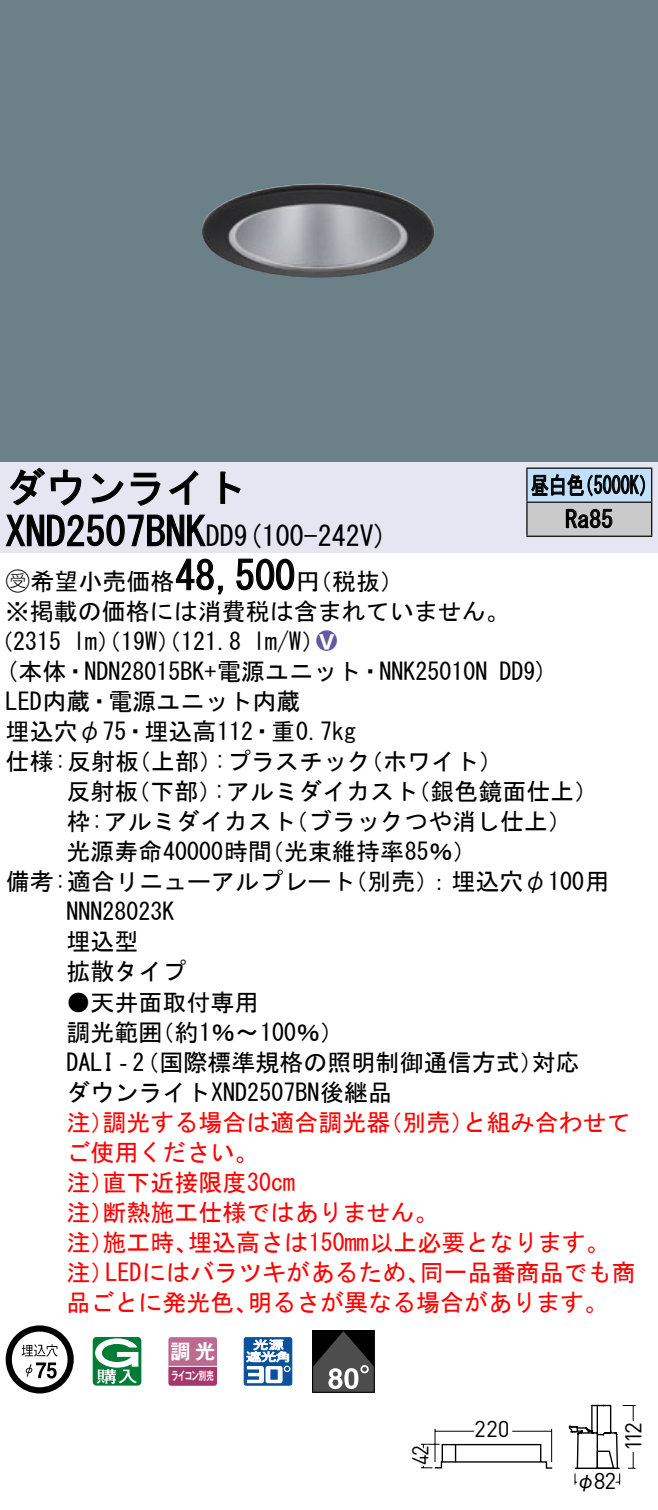
<style>
.page{position:relative;width:658px;height:1510px;background:#fff}
.page>*{position:absolute;margin:0;border:0;box-sizing:border-box;transform-origin:0 0}
.t1{font:40px "MS Gothic";color:#000}
.t2{font:28px "MS Gothic";color:#000}
.t3{font:24px/30px "MS Gothic";color:#000}
.t4{font:24px/30px "MS Gothic";color:#f00}
.t5{font:24px/34px "MS Gothic";color:#000;scale:.75 1}
.t6{font:24px "Ford Classification 1";color:#635aa0}
.t7{font:22.8px "DINOT";letter-spacing:-.055em;color:#000}
.t8{font:22.8px "DINOT";letter-spacing:-.055em;color:#000;scale:.9 1}
.t9{font:20px "Gothic MB101 Pro De Bold 90 pv RKSJ H";color:#fff}
.t10{font:20px "Gothic BBB Pro Medium 90 pv RKSJ H";color:#000}
.t11{font:11.6px "Gothic MB101 Pro De Bold 90 pv RKSJ H";letter-spacing:-.05em;color:#fff;scale:.65 1}
.s1{font-size:28px}
.s2{font-family:"Ford Classification 1"}
.s3{color:#fff}
</style>
<div class="page">
<div style="left:0;top:0;width:658px;height:462px;background:#6c8087"></div>
<img style="left:202px;top:184px;width:232px;height:94px">
<div style="left:0;top:462px;width:658px;height:90px;background:#e6e5f2"></div>
<svg style="left:9px;top:467px;width:73px;height:39px"></svg>
<svg style="left:91px;top:473px;width:33px;height:30px"></svg>
<svg style="left:130px;top:472px;width:30px;height:34px"></svg>
<svg style="left:168px;top:470px;width:30px;height:35px"></svg>
<svg style="left:220px;top:471px;width:21px;height:33px"></svg>
<svg style="left:5px;top:514px;width:201px;height:33px"></svg>
<svg style="left:175px;top:558px;width:48px;height:37px"></svg>
<svg style="left:236px;top:558px;width:59px;height:32px"></svg>
<svg style="left:6px;top:1325px;width:68px;height:68px"></svg>
<svg style="left:93px;top:1336px;width:48px;height:49px"></svg>
<svg style="left:168px;top:1337px;width:49px;height:48px"></svg>
<hr style="left:168px;top:1365px;width:49px;height:1px;background:#fff">
<svg style="left:244px;top:1337px;width:48px;height:48px"></svg>
<div style="left:312px;top:1329px;width:62px;height:63px;border:1px solid #000"></div>
<svg style="left:312px;top:1330px;width:62px;height:61px"></svg>
<div style="left:527px;top:468px;width:124px;height:34px;background:#c1e1fa"></div>
<div style="left:527px;top:502px;width:124px;height:34px;background:#cacaca"></div>
<hr style="left:526px;top:467px;width:126px;height:2px;background:#000">
<hr style="left:526px;top:468px;width:1px;height:33px;background:#000">
<hr style="left:651px;top:468px;width:1px;height:33px;background:#000">
<hr style="left:526px;top:501px;width:126px;height:2px;background:#000">
<hr style="left:526px;top:502px;width:1px;height:33px;background:#000">
<hr style="left:651px;top:502px;width:1px;height:33px;background:#000">
<hr style="left:526px;top:535px;width:126px;height:2px;background:#000">
<svg style="left:531px;top:474px;width:114px;height:23px"></svg>
<svg style="left:565px;top:508px;width:47px;height:20px"></svg>
<svg style="left:568px;top:1404px;width:68px;height:81px"></svg>
<svg style="left:420px;top:1428px;width:133px;height:40px"></svg>
<h1 class="t1" style="left:6px;top:467px;width:242px">ダウンライト</h1>
<p class="t2" style="left:234px;top:522px;width:155px">(9 100-242 (V</p>
<h1 class="t1" style="left:6px;top:511px;width:230px">XND2507BNK<span class="s1">DD</span></h1>
<h1 class="t1" style="left:175px;top:555px;width:121px">48,500</h1>
<p class="t3" style="left:6px;top:566px;width:505px"><span class="s2">B</span>希望小売価格<br>※掲載の価格には消費税は含まれていません。</p>
<p class="t6" style="left:316px;top:629px;width:22px">2<span class="s3">8</span></p>
<p class="t3" style="left:296px;top:566px;width:109px">（円税抜(</p>
<p class="t3" style="left:253px;top:626px;width:73px">l m (W/</p>
<p class="t3" style="left:-11px;top:626px;width:74px">（2315</p>
<p class="t3" style="left:73px;top:626px;width:170px">lm）（19 ）（W 121.8</p>
<p class="t5" style="left:565px;top:468px;width:65px;text-indent:-34px">昼白色<br>Ra85</p>
<p class="t5" style="left:575px;top:468px;width:109px">（5000 (K</p>
<p class="t3" style="left:6px;top:656px;width:483px">(本体・NDN28015BK+電源ユニット・NNK25010N</p>
<p class="t3" style="left:6px;top:686px;width:296px">LED内蔵・電源ユニット内蔵</p>
<p class="t3" style="left:6px;top:716px;width:352px">埋込穴φ75・埋込高112・重0.7kg</p>
<p class="t3" style="left:359px;top:746px;width:145px">（ホワイト(</p>
<p class="t3" style="left:214px;top:746px;width:158px">:プラスチック</p>
<p class="t3" style="left:6px;top:746px;width:135px">仕様:反射板</p>
<p class="t3" style="left:127px;top:746px;width:97px">（上部）</p>
<p class="t3" style="left:499px;top:656px;width:50px">DD (9</p>
<p class="t3" style="left:66px;top:776px;width:74px">反射板</p>
<p class="t3" style="left:126px;top:776px;width:97px">（下部）</p>
<p class="t3" style="left:213px;top:776px;width:206px">:アルミダイカスト</p>
<p class="t3" style="left:406px;top:776px;width:193px">（銀色鏡面仕上(</p>
<p class="t3" style="left:284px;top:806px;width:289px">（ブラックつや消し仕上(</p>
<p class="t3" style="left:260px;top:806px;width:218px;text-indent:-193px">枠:アルミダイカスト<br>（光束維持率85％(</p>
<p class="t3" style="left:66px;top:836px;width:207px">光源寿命40000時間</p>
<p class="t3" style="left:66px;top:866px;width:290px;text-indent:-61px">備考:適合リニューアルプレート<br>NNN28023K<br>埋込型<br>拡散タイプ</p>
<p class="t3" style="left:150px;top:986px;width:195px;text-indent:-84px">●天井面取付専用<br>（約1％〜100％(</p>
<p class="t3" style="left:343px;top:866px;width:267px">（別売：）埋込穴φ100用</p>
<p class="t3" style="left:66px;top:1016px;width:97px">調光範囲</p>
<p class="t3" style="left:66px;top:1046px;width:478px">DALI‐（2 国際標準規格の照明制御通信方式）ダウンライトXND2507BN後継品</p>
<p class="t4" style="left:462px;top:1106px;width:169px">と組み合わせて</p>
<p class="t3" style="left:531px;top:1046px;width:49px">対応</p>
<p class="t4" style="left:102px;top:1106px;width:289px">調光する場合は適合調光器</p>
<p class="t4" style="left:378px;top:1106px;width:97px">（別売）</p>
<p class="t4" style="left:66px;top:1106px;width:49px">注）</p>
<p class="t4" style="left:66px;top:1136px;width:193px">ご使用ください。</p>
<p class="t4" style="left:102px;top:1166px;width:194px">直下近接限度30cm</p>
<p class="t4" style="left:102px;top:1166px;width:337px;text-indent:-36px">注）<br>断熱施工仕様ではありません。</p>
<p class="t4" style="left:66px;top:1196px;width:49px">注）</p>
<p class="t4" style="left:188px;top:1226px;width:423px">埋込高さは150mm以上必要となります。</p>
<p class="t4" style="left:102px;top:1226px;width:97px">施工時、</p>
<p class="t4" style="left:66px;top:1226px;width:49px">注）</p>
<p class="t4" style="left:66px;top:1256px;width:49px">注）</p>
<p class="t4" style="left:105px;top:1256px;width:326px">LEDにはバラツキがあるため、</p>
<p class="t4" style="left:420px;top:1256px;width:217px">同一品番商品でも商</p>
<p class="t4" style="left:66px;top:1286px;width:193px">品ごとに発光色、</p>
<p class="t4" style="left:248px;top:1286px;width:362px">明るさが異なる場合があります。</p>
<p class="t9" style="left:171px;top:1334px;width:46px">調光</p>
<p class="t11" style="left:171px;top:1365px;width:67px">ライコン別売</p>
<p class="t8" style="left:404px;top:1464px;width:24px;rotate:-90deg">42</p>
<p class="t7" style="left:474px;top:1412px;width:37px">220</p>
<p class="t7" style="left:593px;top:1464px;width:24px">82</p>
<p class="t10" style="left:575px;top:1464px;width:21px">φ</p>
<p class="t7" style="left:617px;top:1450px;width:30px;rotate:-90deg">112</p>
</div>
